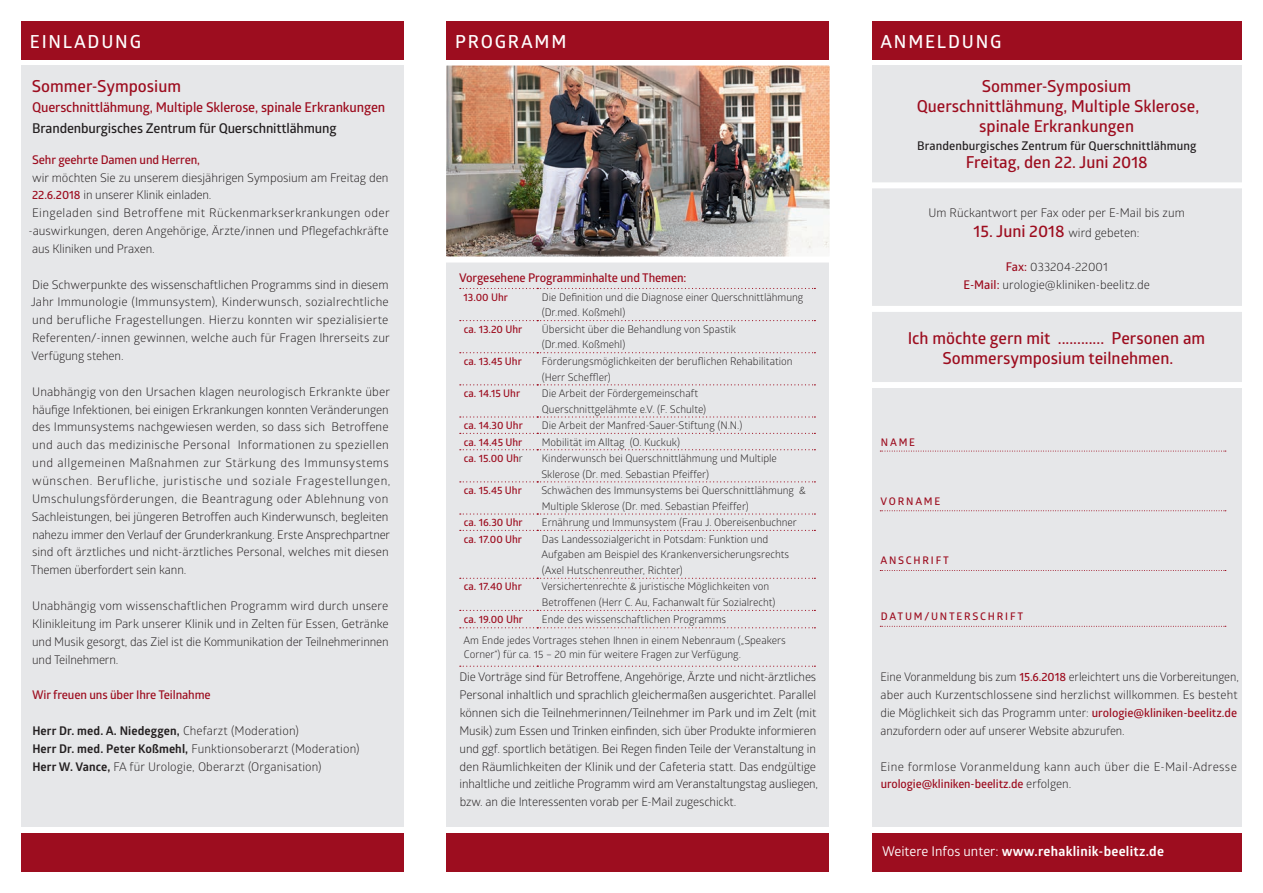
<style>
.page{position:relative;width:1263px;height:893px;background:#fff}
.page>*{position:absolute;margin:0;border:0;box-sizing:border-box;transform-origin:0 0}
.t1{font:600 18px "Glober";letter-spacing:.1em;color:#fff}
.t2{font:600 16.5px/19.8px "Glober";color:#9d0d1f;text-align:center}
.t3{font:600 13.5px "Glober";letter-spacing:-.01em;color:#9d0d1f}
.t4{font:600 13.5px "Glober";letter-spacing:-.01em;color:#231f20}
.t5{font:700 13.5px "Glober";letter-spacing:.02em;color:#fff}
.t6{font:12px/17.9px "Glober";letter-spacing:.005em;color:#231f20;text-align:center}
.t7{font:600 12px "Glober";letter-spacing:-.01em;color:#9d0d1f}
.t8{font:600 12px "Glober";letter-spacing:.005em;color:#231f20}
.t9{font:11.85px/17.9px "Glober";letter-spacing:-.005em;color:#231f20}
.t10{font:11.85px/17.9px "Glober";letter-spacing:.025em;color:#231f20}
.t11{font:11.85px "Glober";letter-spacing:.03em;color:#231f20}
.t12{font:10.5px/15.8px "Glober";color:#231f20}
.t13{font:600 10.5px "Glober";color:#9d0d1f}
.t14{font:600 10.5px "Glober";letter-spacing:.17em;color:#9d0d1f}
.s1{font-weight:600;color:#9d0d1f}
.s2{font-weight:700}
.s3{font-weight:400;color:#231f20}
.s4{font-weight:600;font-size:16.5px;color:#9d0d1f}
.s5{font-weight:400}
</style>
<div class="page">
<div style="left:21px;top:833px;width:383px;height:39px;background:#9d0d1f"></div>
<div style="left:21px;top:66px;width:383px;height:761px;background:#e6e7e9"></div>
<div style="left:446px;top:66px;width:383px;height:761px;background:#e6e7e9"></div>
<div style="left:446px;top:833px;width:383px;height:39px;background:#9d0d1f"></div>
<div style="left:872px;top:66px;width:370px;height:761px;background:#e6e7e9"></div>
<div style="left:872px;top:833px;width:370px;height:39px;background:#9d0d1f"></div>
<img style="left:446px;top:65px;width:384px;height:198px">
<div style="left:872px;top:21px;width:370px;height:39px;background:#9d0d1f"></div>
<svg style="left:460px;top:288px;width:355px;height:1px"></svg>
<svg style="left:460px;top:320px;width:355px;height:1px"></svg>
<svg style="left:460px;top:352px;width:355px;height:1px"></svg>
<svg style="left:460px;top:384px;width:355px;height:1px"></svg>
<svg style="left:460px;top:416px;width:355px;height:2px"></svg>
<svg style="left:460px;top:433px;width:355px;height:1px"></svg>
<svg style="left:460px;top:449px;width:355px;height:1px"></svg>
<svg style="left:460px;top:481px;width:355px;height:1px"></svg>
<svg style="left:460px;top:513px;width:355px;height:2px"></svg>
<svg style="left:460px;top:530px;width:355px;height:1px"></svg>
<svg style="left:460px;top:578px;width:355px;height:1px"></svg>
<svg style="left:460px;top:610px;width:355px;height:1px"></svg>
<svg style="left:460px;top:627px;width:355px;height:1px"></svg>
<svg style="left:460px;top:666px;width:355px;height:1px"></svg>
<div style="left:21px;top:21px;width:383px;height:39px;background:#9d0d1f"></div>
<div style="left:446px;top:21px;width:383px;height:39px;background:#9d0d1f"></div>
<svg style="left:880px;top:451px;width:346px;height:1px"></svg>
<svg style="left:880px;top:510px;width:346px;height:1px"></svg>
<svg style="left:880px;top:570px;width:346px;height:1px"></svg>
<div style="left:867px;top:182px;width:379px;height:6px;background:#fff"></div>
<div style="left:867px;top:306px;width:379px;height:6px;background:#fff"></div>
<div style="left:867px;top:382px;width:379px;height:6px;background:#fff"></div>
<svg style="left:880px;top:626px;width:346px;height:1px"></svg>
<h1 class="t1" style="left:30px;top:29px;width:113px">EINLADUNG</h1>
<h1 class="t1" style="left:455px;top:29px;width:113px">PROGRAMM</h1>
<h2 class="t2" style="left:32px;top:76px;width:151px">Sommer-Symposium</h2>
<p class="t3" style="left:32px;top:98px;width:355px">Querschnittlähmung, Multiple Sklerose, spinale Erkrankungen</p>
<p class="t4" style="left:32px;top:119px;width:306px">Brandenburgisches Zentrum für Querschnittlähmung</p>
<p class="t7" style="left:32px;top:151px;width:169px">Sehr geehrte Damen und Herren,</p>
<p class="t9" style="left:32px;top:168px;width:358px">wir möchten Sie zu unserem diesjährigen Symposium am Freitag den</p>
<p class="t9" style="left:32px;top:186px;width:181px"><span class="s1">22.6.2018</span> in unserer Klinik einladen.</p>
<p class="t11" style="left:32px;top:205px;width:359px">Eingeladen sind Betroffene mit Rückenmarkserkrankungen oder</p>
<p class="t9" style="left:28px;top:221px;width:362px">-auswirkungen, deren Angehörige, Ärzte/innen und Pflegefachkräfte</p>
<p class="t9" style="left:32px;top:239px;width:124px">aus Kliniken und Praxen.</p>
<p class="t9" style="left:31px;top:275px;width:361px;text-align:justify">Die Schwerpunkte des wissenschaftlichen Programms sind in diesem Jahr Immunologie (Immunsystem), Kinderwunsch, sozialrechtliche und berufliche Fragestellungen. Hierzu konnten wir spezialisierte Referenten/-innen gewinnen, welche auch für Fragen Ihrerseits zur Verfügung stehen.</p>
<p class="t9" style="left:31px;top:382px;width:361px">Unabhängig von den Ursachen klagen neurologisch Erkrankte über häufige Infektionen, bei einigen Erkrankungen konnten Veränderungen des Immunsystems nachgewiesen werden, so dass sich Betroffene und auch das medizinische Personal Informationen zu speziellen und allgemeinen Maßnahmen zur Stärkung des Immunsystems wünschen. Berufliche, juristische und soziale Fragestellungen, Umschulungsförderungen, die Beantragung oder Ablehnung von Sachleistungen, bei jüngeren Betroffen auch Kinderwunsch, begleiten nahezu immer den Verlauf der Grunderkrankung. Erste Ansprechpartner sind oft ärztliches und nicht-ärztliches Personal, welches mit diesen Themen überfordert sein kann.</p>
<p class="t9" style="left:32px;top:596px;width:358px;text-align:justify">Unabhängig vom wissenschaftlichen Programm wird durch unsere Klinikleitung im Park unserer Klinik und in Zelten für Essen, Getränke und Musik gesorgt, das Ziel ist die Kommunikation der Teilnehmerinnen und Teilnehmern.</p>
<p class="t7" style="left:32px;top:687px;width:180px">Wir freuen uns über Ihre Teilnahme</p>
<p class="t6" style="left:32px;top:721px;width:329px;text-align:left"><span class="s2">Herr Dr. med. A. Niedeggen,</span> Chefarzt (Moderation)<br><span class="s2">Herr Dr. med. Peter Koßmehl,</span> Funktionsoberarzt (Moderation)<br><span class="s2">Herr W. Vance,</span> FA für Urologie, Oberarzt (Organisation)</p>
<p class="t7" style="left:459px;top:269px;width:229px">Vorgesehene Programminhalte und Themen:</p>
<p class="t13" style="left:463px;top:290px;width:46px">13.00 Uhr</p>
<p class="t12" style="left:542px;top:288px;width:263px">Die Definition und die Diagnose einer Querschnittlähmung (Dr.med. Koßmehl)</p>
<p class="t13" style="left:464px;top:322px;width:60px">ca. 13.20 Uhr</p>
<p class="t12" style="left:542px;top:321px;width:196px">Übersicht über die Behandlung von Spastik (Dr.med. Koßmehl)</p>
<p class="t13" style="left:464px;top:354px;width:60px">ca. 13.45 Uhr</p>
<p class="t12" style="left:542px;top:353px;width:252px">Förderungsmöglichkeiten der beruflichen Rehabilitation (Herr Scheffler)</p>
<p class="t13" style="left:464px;top:386px;width:58px">ca. 14.15 Uhr</p>
<p class="t12" style="left:542px;top:385px;width:166px">Die Arbeit der Fördergemeinschaft<br>Querschnittgelähmte e.V. (F. Schulte)</p>
<p class="t13" style="left:464px;top:418px;width:61px">ca. 14.30 Uhr</p>
<p class="t12" style="left:542px;top:417px;width:202px">Die Arbeit der Manfred-Sauer-Stiftung (N.N.)</p>
<p class="t13" style="left:464px;top:434px;width:60px">ca. 14.45 Uhr</p>
<p class="t12" style="left:542px;top:433px;width:140px">Mobilität im Alltag (O. Kuckuk)</p>
<p class="t13" style="left:464px;top:451px;width:61px">ca. 15.00 Uh<span class="s3">r</span></p>
<p class="t12" style="left:541px;top:450px;width:237px">Kinderwunsch bei Querschnittlähmung und Multiple<br>Sklerose (Dr. med. Sebastian Pfeiffer)</p>
<p class="t13" style="left:464px;top:483px;width:60px">ca. 15.45 Uhr</p>
<p class="t12" style="left:541px;top:482px;width:266px">Schwächen des Immunsystems bei Querschnittlähmung &amp;<br>Multiple Sklerose (Dr. med. Sebastian Pfeiffer)</p>
<p class="t13" style="left:464px;top:515px;width:60px">ca. 16.30 Uhr</p>
<p class="t12" style="left:542px;top:514px;width:257px">Ernährung und Immunsystem (Frau J. Obereisenbuchner</p>
<p class="t13" style="left:464px;top:531px;width:60px">ca. 17.00 Uhr</p>
<p class="t12" style="left:541px;top:530px;width:249px">Das Landessozialgericht in Potsdam: Funktion und<br>Aufgaben am Beispiel des Krankenversicherungsrechts (Axel Hutschenreuther, Richter)</p>
<p class="t13" style="left:464px;top:579px;width:60px">ca. 17.40 Uhr</p>
<p class="t12" style="left:541px;top:578px;width:236px">Versichertenrechte &amp; juristische Möglichkeiten von<br>Betroffenen (Herr C. Au, Fachanwalt für Sozialrecht)</p>
<p class="t13" style="left:464px;top:611px;width:61px">ca. 19.00 Uhr</p>
<p class="t12" style="left:464px;top:607px;width:324px;line-height:21.6px;text-indent:78px">Ende des wissenschaftlichen Programms<br>Am Ende jedes Vortrages stehen Ihnen in einem Nebenraum („Speakers</p>
<p class="t12" style="left:464px;top:646px;width:279px">Corner“) für ca. 15 – 20 min für weitere Fragen zur Verfügung.</p>
<p class="t9" style="left:459px;top:668px;width:360px">Die Vorträge sind für Betroffene, Angehörige, Ärzte und nicht-ärztliches Personal inhaltlich und sprachlich gleichermaßen ausgerichtet. Parallel können sich die Teilnehmerinnen/Teilnehmer im Park und im Zelt (mit Musik) zum Essen und Trinken einfinden, sich über Produkte informieren und ggf. sportlich betätigen. Bei Regen finden Teile der Veranstaltung in den Räumlichkeiten der Klinik und der Cafeteria statt. Das endgültige inhaltliche und zeitliche Programm wird am Veranstaltungstag ausliegen, bzw. an die Interessenten vorab per E-Mail zugeschickt.</p>
<h1 class="t1" style="left:880px;top:29px;width:123px">ANMELDUNG</h1>
<h2 class="t2" style="left:917px;top:76px;width:284px">Sommer-Symposium<br>Querschnittlähmung, Multiple Sklerose, spinale Erkrankungen</h2>
<p class="t8" style="left:917px;top:137px;width:281px">Brandenburgisches Zentrum für Querschnittlähmung</p>
<h2 class="t2" style="left:966px;top:152px;width:184px">Freitag, den 22. Juni 2018</h2>
<p class="t6" style="left:928px;top:203px;width:258px">Um Rückantwort per Fax oder per E-Mail bis zum</p>
<p class="t6" style="left:973px;top:223px;width:167px"><span class="s4">15. Juni 2018</span> wird gebeten:</p>
<p class="t6" style="left:963px;top:257px;width:188px"><span class="s1">Fax:</span> 033204-22001<br><span class="s1">E-Mail:</span> urologie@kliniken-beelitz.de</p>
<h2 class="t2" style="left:908px;top:328px;width:299px">Ich möchte gern mit ............ Personen am<br>Sommersymposium teilnehmen.</h2>
<p class="t13" style="left:881px;top:435px;width:36px">NAME</p>
<p class="t14" style="left:880px;top:494px;width:61px">VORNAME</p>
<p class="t14" style="left:880px;top:553px;width:70px">ANSCHRIFT</p>
<p class="t14" style="left:881px;top:609px;width:144px">DATUM/UNTERSCHRIFT</p>
<p class="t9" style="left:880px;top:668px;width:360px">Eine Voranmeldung bis zum <span class="s1">15.6.2018</span> erleichtert uns die Vorbereitungen, aber auch Kurzentschlossene sind herzlichst willkommen. Es besteht die Möglichkeit sich das Programm unter: <span class="s1">urologie@kliniken-beelitz.de </span>anzufordern oder auf unserer Website abzurufen.</p>
<p class="t10" style="left:880px;top:757px;width:358px">Eine formlose Voranmeldung kann auch über die E-Mail-Adresse <span class="s1">urologie@kliniken-beelitz.de</span> erfolgen.</p>
<p class="t5" style="left:882px;top:842px;width:283px"><span class="s5">Weitere Infos unter:</span> www.rehaklinik-beelitz.de</p>
</div>
